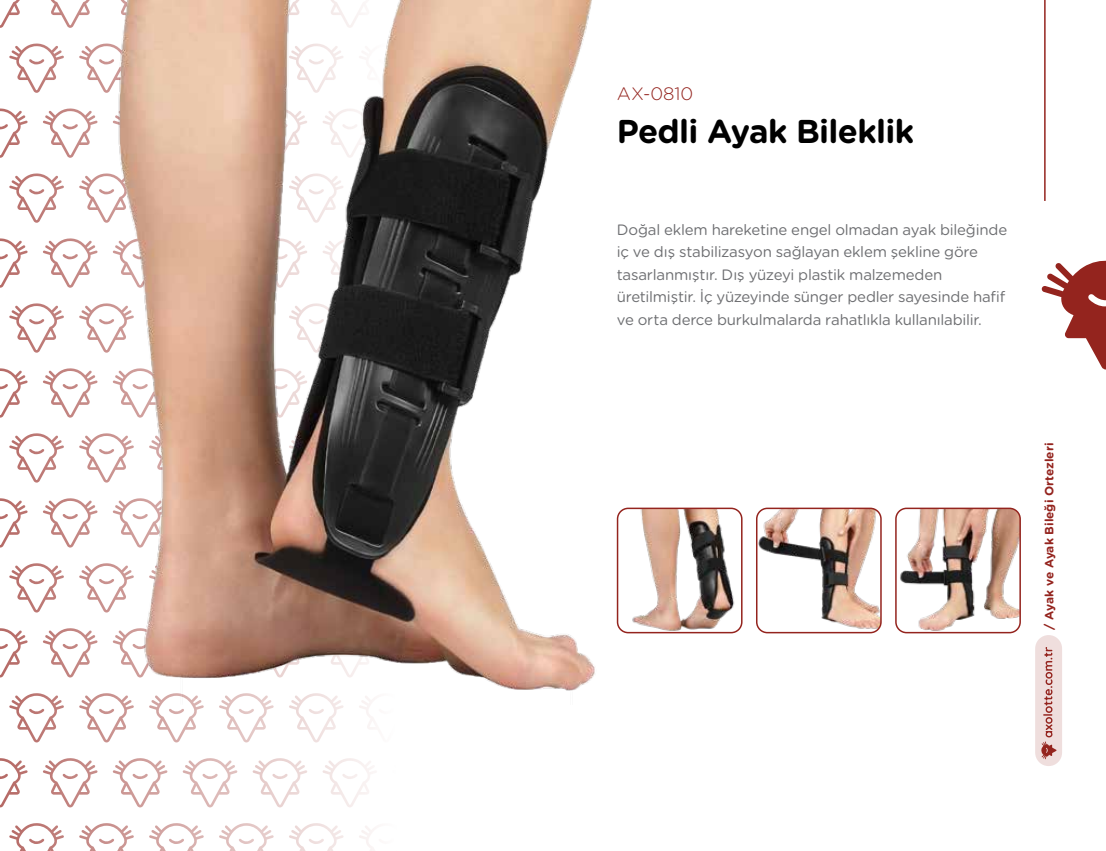
<style>
.page{position:relative;width:1106px;height:851px;background:#fff}
.page>*{position:absolute;margin:0;border:0;box-sizing:border-box;transform-origin:0 0}
.t1{font:700 33px "Gotham Rounded";letter-spacing:-.02em;color:#000}
.t2{font:300 18px "Gotham Rounded";color:#94241e}
.t3{font:15px/22.5px "Gotham Rounded";letter-spacing:-.015em;color:#6d6e71}
.t4{font:700 12px "Gotham Rounded";color:#94241e}
</style>
<div class="page">
<div style="left:1035px;top:635px;width:27px;height:131px;background:#efdedd;border-radius:13px"></div>
<svg style="left:1041px;top:647px;width:15px;height:112px"></svg>
<hr style="left:1044px;top:0;width:1px;height:201px;background:#94241e">
<svg style="left:1041px;top:260px;width:65px;height:110px"></svg>
<svg style="left:0;top:1px;width:372px;height:849px"></svg>
<img style="left:16px;top:0;width:615px;height:704px">
<img style="left:617px;top:508px;width:124px;height:124px">
<div style="left:617px;top:507px;width:125px;height:126px;border:2px solid #94241e;border-radius:11px"></div>
<img style="left:756px;top:510px;width:125px;height:122px">
<div style="left:756px;top:507px;width:125px;height:126px;border:2px solid #94241e;border-radius:11px"></div>
<img style="left:897px;top:509px;width:123px;height:123px">
<div style="left:895px;top:507px;width:125px;height:126px;border:2px solid #94241e;border-radius:11px"></div>
<p class="t2" style="left:617px;top:81px;width:78px">AX-0810</p>
<h1 class="t1" style="left:617px;top:107px;width:299px">Pedli Ayak Bileklik</h1>
<p class="t3" style="left:617px;top:217px;width:392px">Doğal eklem hareketine engel olmadan ayak bileğinde iç ve dış stabilizasyon sağlayan eklem şekline göre tasarlanmıştır. Dış yüzeyi plastik malzemeden üretilmiştir. İç yüzeyinde sünger pedler sayesinde hafif ve orta derce burkulmalarda rahatlıkla kullanılabilir.</p>
<p class="t4" style="left:1040px;top:629px;width:189px;rotate:-90deg">/ Ayak ve Ayak Bileği Ortezleri</p>
</div>
